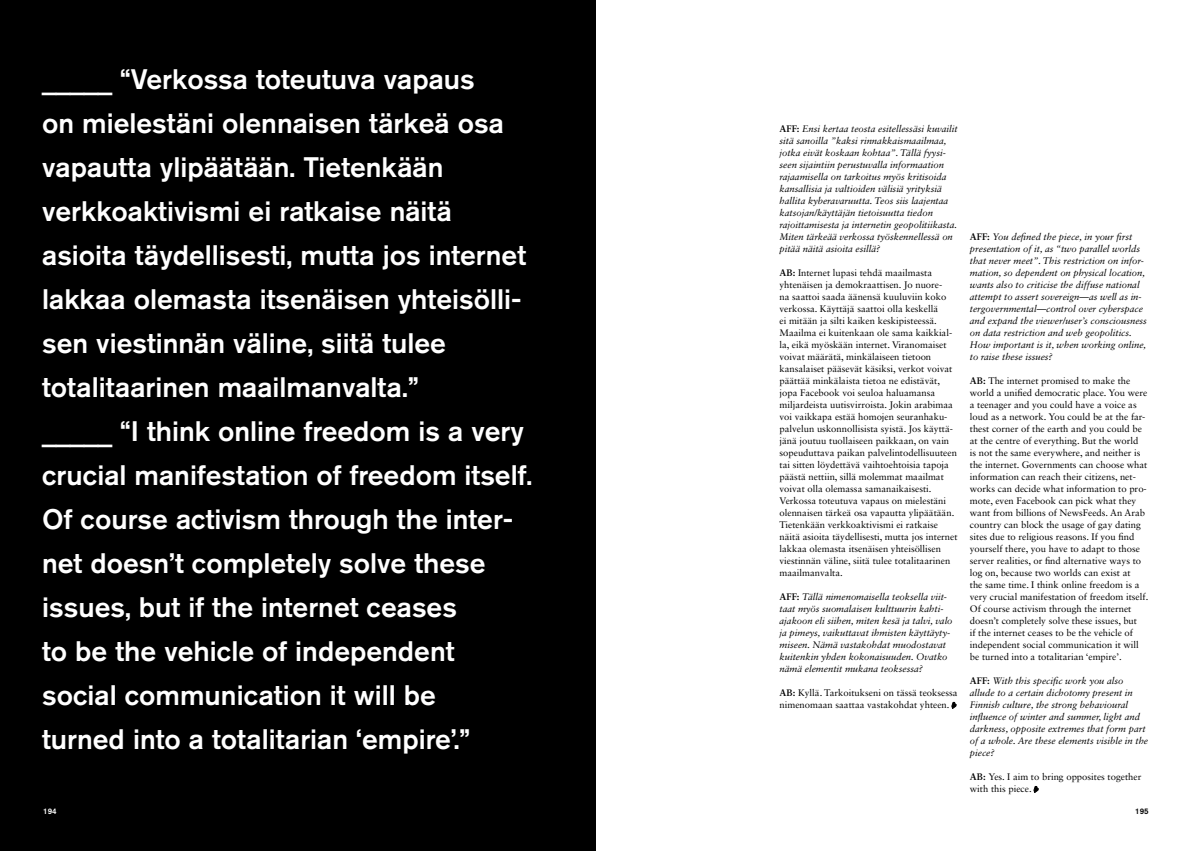
<style>
.page{position:relative;width:1191px;height:851px;background:#fff}
.page>*{position:absolute;margin:0;border:0;box-sizing:border-box;transform-origin:0 0}
.t1{font:500 28px/44px "Akzidenz Grotesk BQ";color:#fff}
.t2{font:9.5px/12px "Sabon LT Std";color:#000}
.t3{font:italic 9.5px/12px "Sabon LT Std";color:#000}
.t4{font:500 8px "Akzidenz Grotesk BQ";color:#000}
.t5{font:500 8px "Akzidenz Grotesk BQ";color:#fff}
.s1{font-weight:700;font-style:normal}
.s2{font-weight:700}
</style>
<div class="page">
<svg style="left:951px;top:702px;width:5px;height:6px"></svg>
<svg style="left:1034px;top:786px;width:4px;height:6px"></svg>
<div style="left:0;top:0;width:595px;height:850px;background:#000"></div>
<p class="t1" style="left:42px;top:57px;width:491px">_____ “Verkossa toteutuva vapaus<br>on mielestäni olennaisen tärkeä osa vapautta ylipäätään. Tietenkään verkkoaktivismi ei ratkaise näitä asioita täydellisesti, mutta jos internet lakkaa olemasta itsenäisen yhteisölli&shy;sen viestinnän väline, siitä tulee totalitaarinen maailmanvalta.”<br>_____ “I think online freedom is a very crucial manifestation of freedom itself.<br>Of course activism through the inter&shy;net doesn’t completely solve these issues, but if the internet ceases<br>to be the vehicle of independent social communication it will be<br>turned into a totalitarian ‘empire’.”</p>
<p class="t5" style="left:43px;top:806px;width:15px">194</p>
<p class="t3" style="left:779px;top:123px;width:180px"><span class="s1">AFF:</span> Ensi kertaa teosta esitellessäsi kuvailit sitä sanoilla ”kaksi rinnakkaismaailmaa, jotka eivät koskaan kohtaa”. Tällä fyysi&shy;seen sijaintiin perustuvalla informaation rajaamisella on tarkoitus myös kritisoida kansallisia ja valtioiden välisiä yrityksiä hallita kyberavaruutta. Teos siis laajentaa katsojan/käyttäjän tietoisuutta tiedon rajoittamisesta ja internetin geopolitiikasta.<br>Miten tärkeää verkossa työskennellessä on pitää näitä asioita esillä?</p>
<p class="t2" style="left:779px;top:267px;width:180px"><span class="s2">AB:</span> Internet lupasi tehdä maailmasta yhtenäisen ja demokraattisen. Jo nuore-<br>na saattoi saada äänensä kuuluviin koko verkossa. Käyttäjä saattoi olla keskellä<br>ei mitään ja silti kaiken keskipisteessä.<br>Maailma ei kuitenkaan ole sama kaikkial&shy;la, eikä myöskään internet. Viranomaiset voivat määrätä, minkälaiseen tietoon kansalaiset pääsevät käsiksi, verkot voivat päättää minkälaista tietoa ne edistävät, jopa Facebook voi seuloa haluamansa miljardeista uutisvirroista. Jokin arabimaa voi vaikkapa estää homojen seuranhaku&shy;palvelun uskonnollisista syistä. Jos käyttä&shy;jänä joutuu tuollaiseen paikkaan, on vain sopeuduttava paikan palvelintodellisuuteen tai sitten löydettävä vaihtoehtoisia tapoja päästä nettiin, sillä molemmat maailmat voivat olla olemassa samanaikaisesti.<br>Verkossa toteutuva vapaus on mielestäni olennaisen tärkeä osa vapautta ylipäätään.<br>Tietenkään verkkoaktivismi ei ratkaise näitä asioita täydellisesti, mutta jos internet lakkaa olemasta itsenäisen yhteisöllisen viestinnän väline, siitä tulee totalitaarinen maailmanvalta.</p>
<p class="t3" style="left:779px;top:591px;width:175px"><span class="s1">AFF:</span> Tällä nimenomaisella teoksella viit&shy;taat myös suomalaisen kulttuurin kahti&shy;ajakoon eli siihen, miten kesä ja talvi, valo ja pimeys, vaikuttavat ihmisten käyttäyty&shy;miseen. Nämä vastakohdat muodostavat kuitenkin yhden kokonaisuuden. Ovatko nämä elementit mukana teoksessa?</p>
<p class="t2" style="left:779px;top:687px;width:179px"><span class="s2">AB:</span> Kyllä. Tarkoitukseni on tässä teoksessa nimenomaan saattaa vastakohdat yhteen.</p>
<p class="t3" style="left:970px;top:231px;width:179px"><span class="s1">AFF:</span> You defined the piece, in your first presentation of it, as “two parallel worlds that never meet”. This restriction on infor&shy;mation, so dependent on physical location, wants also to criticise the diffuse national attempt to assert sovereign—as well as in&shy;tergovernmental—control over cyberspace and expand the viewer/user’s consciousness on data restriction and web geopolitics.<br>How important is it, when working online, to raise these issues?</p>
<p class="t2" style="left:970px;top:375px;width:180px"><span class="s2">AB:</span> The internet promised to make the world a unified democratic place. You were a teenager and you could have a voice as loud as a network. You could be at the far&shy;thest corner of the earth and you could be at the centre of everything. But the world<br>is not the same everywhere, and neither is the internet. Governments can choose what information can reach their citizens, net&shy;works can decide what information to pro&shy;mote, even Facebook can pick what they want from billions of NewsFeeds. An Arab country can block the usage of gay dating sites due to religious reasons. If you find yourself there, you have to adapt to those server realities, or find alternative ways to log on, because two worlds can exist at<br>the same time. I think online freedom is a very crucial manifestation of freedom itself.<br>Of course activism through the internet doesn’t completely solve these issues, but<br>if the internet ceases to be the vehicle of independent social communication it will be turned into a totalitarian ‘empire’.</p>
<p class="t3" style="left:970px;top:675px;width:180px"><span class="s1">AFF:</span> With this specific work you also allude to a certain dichotomy present in Finnish culture, the strong behavioural influence of winter and summer, light and darkness, opposite extremes that form part of a whole. Are these elements visible in the piece?</p>
<p class="t2" style="left:970px;top:771px;width:173px"><span class="s2">AB:</span> Yes. I aim to bring opposites together with this piece.</p>
<p class="t4" style="left:1135px;top:806px;width:15px">195</p>
</div>
